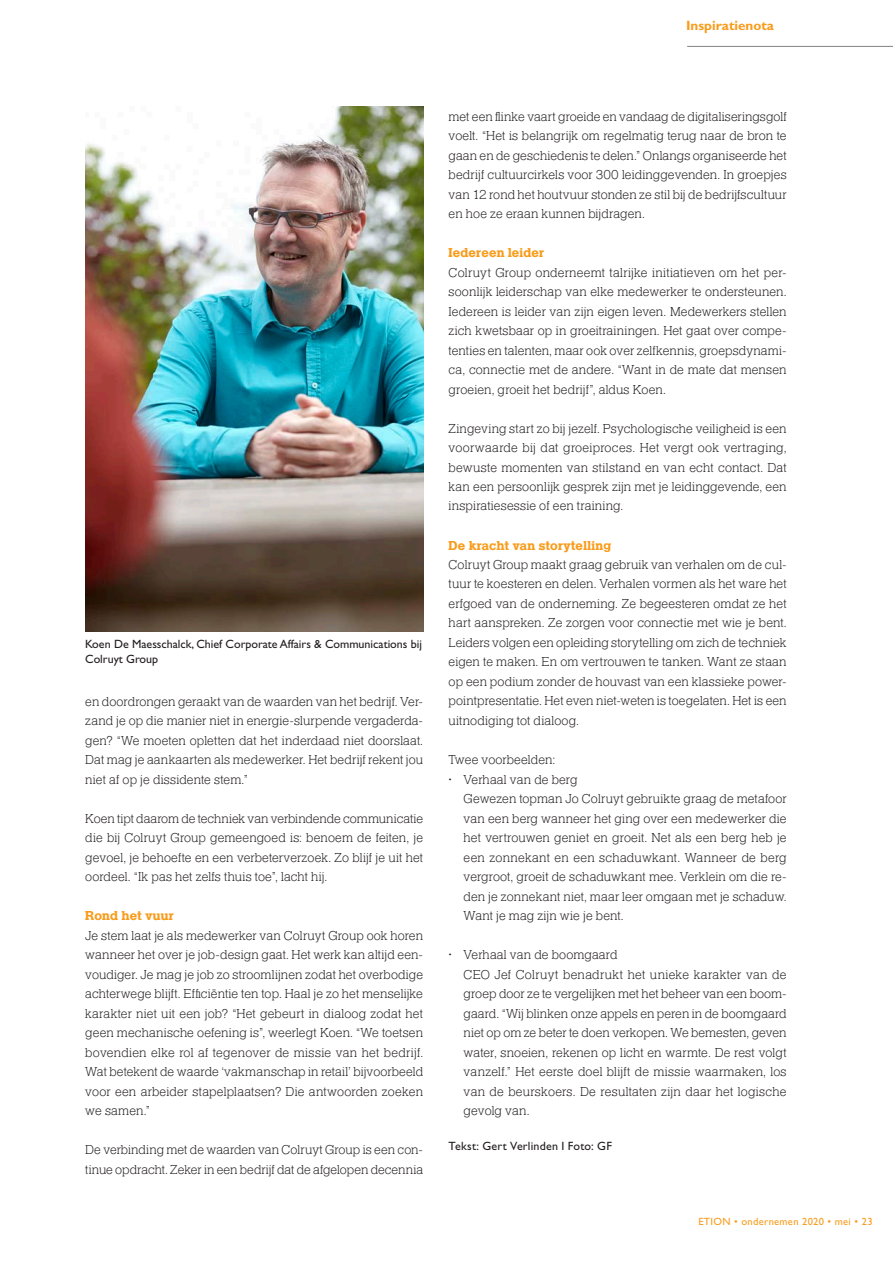
<style>
.page{position:relative;width:893px;height:1263px;background:#fff}
.page>*{position:absolute;margin:0;border:0;box-sizing:border-box;transform-origin:0 0}
.Body{font:300 13.5px/19.5px "Helserif";letter-spacing:.005em;color:#231f20;text-align:justify}
.Body-2{font:700 13.5px "Helserif";letter-spacing:.01em;color:#f89c1c}
.t1{font:700 13.5px "Gill Sans Std";color:#f89c1c}
.Onderschrift_-_foto{font:12px/15px "Gill Sans Std";color:#231f20}
.Onderschrift_-_auteu{font:12px "Gill Sans Std";letter-spacing:.02em;color:#231f20}
.t2{font:10.5px "Gill Sans Std";letter-spacing:.03em;color:#f89c1c}
</style>
<div class="page">
<hr style="left:687px;top:46px;width:206px;height:1px;background:#818386">
<img style="left:85px;top:106px;width:338px;height:525px">
<p class="t1" style="left:686px;top:18px;width:90px">Inspiratienota</p>
<p class="Onderschrift_-_foto" style="left:85px;top:636px;width:338px">Koen De Maesschalck, Chief Corporate Affairs &amp; Communications bij<br>Colruyt Group</p>
<p class="Body" style="left:85px;top:692px;width:339px">en doordrongen geraakt van de waarden van het bedrijf. Ver&shy;zand je op die manier niet in energie-slurpende vergaderda&shy;gen? “We moeten opletten dat het inderdaad niet doorslaat.<br>Dat mag je aankaarten als medewerker. Het bedrijf rekent jou niet af op je dissidente stem.”</p>
<p class="Body" style="left:85px;top:809px;width:339px">Koen tipt daarom de techniek van verbindende communicatie die bij Colruyt Group gemeengoed is: benoem de feiten, je gevoel, je behoefte en een verbeterverzoek. Zo blijf je uit het oordeel. “Ik pas het zelfs thuis toe”, lacht hij.</p>
<p class="Body-2" style="left:85px;top:908px;width:90px">Rond het vuur</p>
<p class="Body" style="left:85px;top:926px;width:339px">Je stem laat je als medewerker van Colruyt Group ook horen wanneer het over je job-design gaat. Het werk kan altijd een&shy;voudiger. Je mag je job zo stroomlijnen zodat het overbodige achterwege blijft. Efficiëntie ten top. Haal je zo het menselijke karakter niet uit een job? “Het gebeurt in dialoog zodat het geen mechanische oefening is”, weerlegt Koen. “We toetsen bovendien elke rol af tegenover de missie van het bedrijf.<br>Wat betekent de waarde ‘vakmanschap in retail’ bijvoorbeeld voor een arbeider stapelplaatsen? Die antwoorden zoeken we samen.”</p>
<p class="Body" style="left:85px;top:1140px;width:339px">De verbinding met de waarden van Colruyt Group is een con&shy;tinue opdracht. Zeker in een bedrijf dat de afgelopen decennia</p>
<p class="Body" style="left:449px;top:107px;width:340px">met een flinke vaart groeide en vandaag de digitaliseringsgolf voelt. “Het is belangrijk om regelmatig terug naar de bron te gaan en de geschiedenis te delen.” Onlangs organiseerde het bedrijf cultuurcirkels voor 300 leidinggevenden. In groepjes van 12 rond het houtvuur stonden ze stil bij de bedrijfscultuur en hoe ze eraan kunnen bijdragen.</p>
<p class="Body-2" style="left:449px;top:245px;width:97px">Iedereen leider</p>
<p class="Body" style="left:449px;top:263px;width:340px">Colruyt Group onderneemt talrijke initiatieven om het per&shy;soonlijk leiderschap van elke medewerker te ondersteunen.<br>Iedereen is leider van zijn eigen leven. Medewerkers stellen zich kwetsbaar op in groeitrainingen. Het gaat over compe&shy;tenties en talenten, maar ook over zelfkennis, groepsdynami&shy;ca, connectie met de andere. “Want in de mate dat mensen groeien, groeit het bedrijf”, aldus Koen.</p>
<p class="Body" style="left:449px;top:419px;width:340px">Zingeving start zo bij jezelf. Psychologische veiligheid is een voorwaarde bij dat groeiproces. Het vergt ook vertraging, bewuste momenten van stilstand en van echt contact. Dat kan een persoonlijk gesprek zijn met je leidinggevende, een inspiratiesessie of een training.</p>
<p class="Body-2" style="left:449px;top:537px;width:164px">De kracht van storytelling</p>
<p class="Body" style="left:449px;top:555px;width:340px">Colruyt Group maakt graag gebruik van verhalen om de cul&shy;tuur te koesteren en delen. Verhalen vormen als het ware het erfgoed van de onderneming. Ze begeesteren omdat ze het hart aanspreken. Ze zorgen voor connectie met wie je bent.<br>Leiders volgen een opleiding storytelling om zich de techniek eigen te maken. En om vertrouwen te tanken. Want ze staan op een podium zonder de houvast van een klassieke power&shy;pointpresentatie. Het even niet-weten is toegelaten. Het is een uitnodiging tot dialoog.</p>
<p class="Body" style="left:449px;top:750px;width:108px">Twee voorbeelden:</p>
<p class="Body" style="left:449px;top:770px;width:130px">• Verhaal van de berg</p>
<p class="Body" style="left:464px;top:789px;width:325px">Gewezen topman Jo Colruyt gebruikte graag de metafoor van een berg wanneer het ging over een medewerker die het vertrouwen geniet en groeit. Net als een berg heb je een zonnekant en een schaduwkant. Wanneer de berg vergroot, groeit de schaduwkant mee. Verklein om die re&shy;den je zonnekant niet, maar leer omgaan met je schaduw.<br>Want je mag zijn wie je bent.</p>
<p class="Body" style="left:449px;top:945px;width:170px">• Verhaal van de boomgaard</p>
<p class="Body" style="left:464px;top:965px;width:325px">CEO Jef Colruyt benadrukt het unieke karakter van de groep door ze te vergelijken met het beheer van een boom&shy;gaard. “Wij blinken onze appels en peren in de boomgaard niet op om ze beter te doen verkopen. We bemesten, geven water, snoeien, rekenen op licht en warmte. De rest volgt vanzelf.” Het eerste doel blijft de missie waarmaken, los van de beurskoers. De resultaten zijn daar het logische gevolg van.</p>
<p class="Onderschrift_-_auteu" style="left:449px;top:1139px;width:165px">Tekst: Gert Verlinden I Foto: GF</p>
<p class="t2" style="left:698px;top:1215px;width:176px">ETION • ondernemen 2020 • mei • 23</p>
</div>
